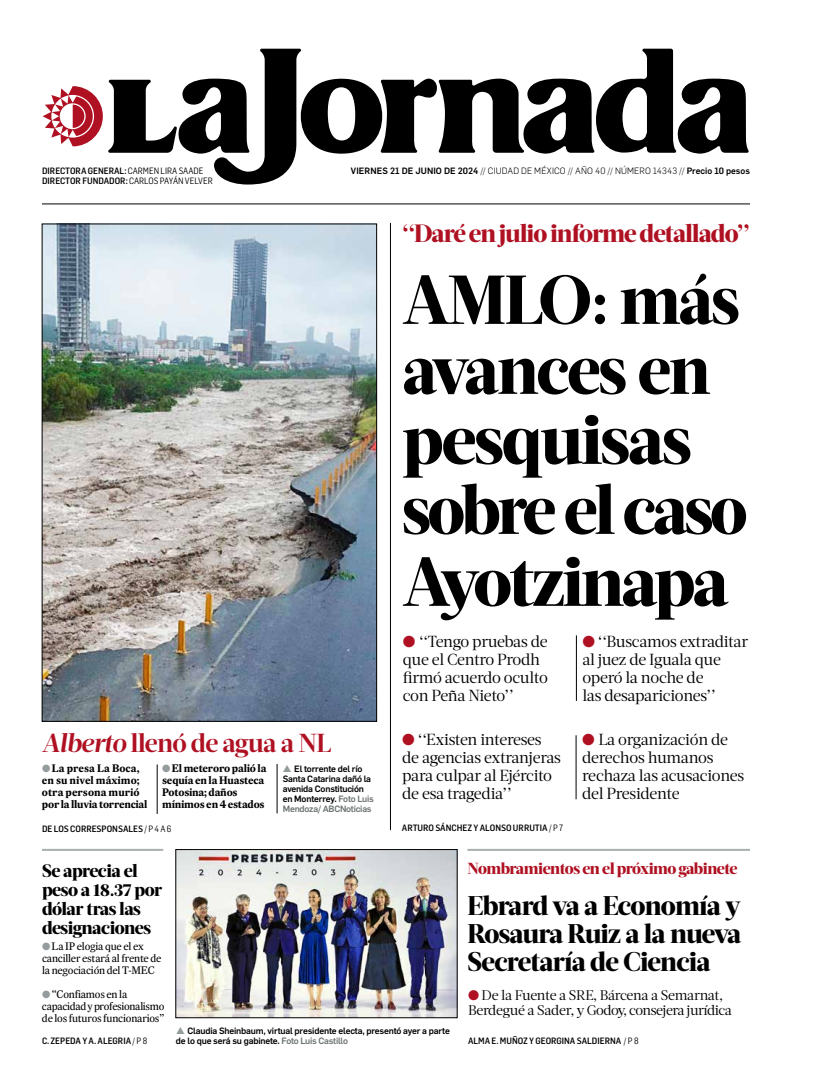
<style>
.page{position:relative;width:822px;height:1089px;background:#fff}
.page>*{position:absolute;margin:0;border:0;box-sizing:border-box;transform-origin:0 0}
.t1{font:800 69px/70.5px "Acta Headline";letter-spacing:-.04em;color:#000}
.t2{font:800 27px/28px "Acta Headline";letter-spacing:-.03em;color:#000;text-align:justify}
.t3{font:700 26px "Acta Headline";letter-spacing:-.03em;color:#af1122}
.t4{font:800 25px "Acta Headline";letter-spacing:-.04em;color:#af1122}
.t5{font:800 18px/19px "Acta Headline";letter-spacing:-.03em;color:#000}
.t6{font:16px/18px "Acta Deck";letter-spacing:-.02em;color:#000}
.t7{font:800 16px "Acta Headline";letter-spacing:-.03em;color:#af1122}
.t8{font:14px/15px "Acta Deck";letter-spacing:-.03em;color:#000}
.t9{font:11px/12px "Expresso Tx";letter-spacing:-.02em;color:#000}
.t10{font:700 11px/12px "Expresso Tx";color:#000}
.t11{font:700 11px/12px "Expresso Tx";letter-spacing:-.02em;color:#000}
.t12{font:500 9px/10px "Flama";letter-spacing:-.02em;color:#000}
.t13{font:500 9px "Flama Semicond";color:#000}
.t14{font:300 9px "Flama";letter-spacing:.015em;color:#000}
.s1{font-weight:400}
.s2{font-weight:500}
.s3{font-style:italic}
.s4{color:#959c9d}
.s5{color:#6d7373}
.s6{color:#af1122}
</style>
<div class="page">
<svg style="left:43px;top:49px;width:706px;height:136px"></svg>
<hr style="left:42px;top:204px;width:708px;height:1px;background:#000">
<hr style="left:390px;top:223px;width:1px;height:607px;background:#000">
<hr style="left:157px;top:764px;width:1px;height:50px;background:#000">
<hr style="left:277px;top:764px;width:1px;height:49px;background:#000">
<img style="left:44px;top:226px;width:331px;height:494px">
<hr style="left:576px;top:635px;width:1px;height:66px;background:#000">
<hr style="left:576px;top:735px;width:1px;height:64px;background:#000">
<hr style="left:42px;top:849px;width:121px;height:2px;background:#a9afb0">
<hr style="left:467px;top:849px;width:283px;height:2px;background:#a9afb0">
<img style="left:178px;top:851px;width:277px;height:165px">
<div style="left:176px;top:849px;width:281px;height:169px;border:1px solid #000"></div>
<p class="t13" style="left:42px;top:165px;width:163px">DIRECTORA GENERAL: <span class="s1">CARMEN LIRA SAADE</span></p>
<p class="t14" style="left:351px;top:164px;width:401px"><span class="s2">viernes 21 de junio de 2024</span> // CIUDAD DE MÉXICO // AÑO 40 // NÚM ERO 14343 // <span class="s2">Precio 10 pesos</span></p>
<p class="t13" style="left:42px;top:175px;width:172px">DIRECTOR FUNDADOR: <span class="s1">CARLOS PAYÁN VELVER</span></p>
<h3 class="t4" style="left:402px;top:218px;width:349px">‘‘Daré en julio informe detallado’’</h3>
<h1 class="t1" style="left:402px;top:265px;width:347px">AMLO: más avances en pesquisas sobre el caso<br>Ayotzinapa</h1>
<h3 class="t3" style="left:42px;top:728px;width:291px"><span class="s3">Alberto</span> llenó de agua a NL</h3>
<p class="t10" style="left:42px;top:762px;width:107px"><span class="s4">●</span> La presa La Boca, en su nivel máximo; otra persona murió por la lluvia torrencial</p>
<p class="t11" style="left:162px;top:762px;width:106px"><span class="s4">●</span> El meteroro palió la sequía en la Huasteca<br>Potosina; daños mínimos en 4 estados</p>
<p class="t13" style="left:42px;top:823px;width:131px">DE LOS CORRESPONSALES <span class="s1">/ P 4 A 6</span></p>
<p class="t12" style="left:283px;top:764px;width:93px"><span class="s4">▲</span> El torrente del río<br>Santa Catarina dañó la avenida Constitución en Monterrey. <span class="s5">Foto Luis<br>Mendoza/ ABCNoticias</span></p>
<p class="t6" style="left:403px;top:632px;width:147px"><span class="s6">●</span> ‘‘Tengo pruebas de que el Centro Prodh firmó acuerdo oculto con Peña Nieto’’</p>
<p class="t6" style="left:582px;top:632px;width:167px"><span class="s6">●</span> ‘‘Buscamos extraditar al juez de Iguala que operó la noche de<br>las desapariciones’’</p>
<p class="t6" style="left:402px;top:731px;width:160px"><span class="s6">●</span> ‘‘Existen intereses de agencias extranjeras para culpar al Ejército de esa tragedia’’</p>
<p class="t6" style="left:582px;top:731px;width:164px"><span class="s6">●</span> La organización de derechos humanos rechaza las acusaciones del Presidente</p>
<p class="t13" style="left:402px;top:822px;width:163px">ARTURO SÁNCHEZ Y ALONSO URRUTIA <span class="s1">/ P 7</span></p>
<p class="t5" style="left:42px;top:862px;width:122px">Se aprecia el peso a 18.37 por dólar tras las designaciones</p>
<p class="t9" style="left:42px;top:940px;width:121px"><span class="s4">●</span> La IP elogia que el ex canciller estará al frente de la negociación del T-MEC</p>
<p class="t9" style="left:42px;top:988px;width:124px"><span class="s4">●</span> ‘‘Confiamos en la capacidad y profesionalismo de los futuros funcionarios’’</p>
<p class="t13" style="left:42px;top:1035px;width:107px">C. ZEPEDA Y A. ALEGRIA <span class="s1">/ P 8</span></p>
<p class="t12" style="left:176px;top:1025px;width:275px"><span class="s4">▲</span> Claudia Sheinbaum, virtual presidente electa, presentó ayer a parte de lo que será su gabinete. <span class="s5">Foto Luis Castillo</span></p>
<p class="t7" style="left:467px;top:859px;width:272px">Nombramientos en el próximo gabinete</p>
<h2 class="t2" style="left:467px;top:892px;width:276px">Ebrard va a Economía y Rosaura Ruiz a la nueva Secretaría de Ciencia</h2>
<p class="t8" style="left:468px;top:987px;width:266px"><span class="s6">●</span> De la Fuente a SRE, Bárcena a Semarnat,<br>Berdegué a Sader, y Godoy, consejera jurídica</p>
<p class="t13" style="left:468px;top:1035px;width:172px">ALMA E. MUÑOZ Y GEORGINA SALDIERNA <span class="s1">/ P 8</span></p>
</div>
